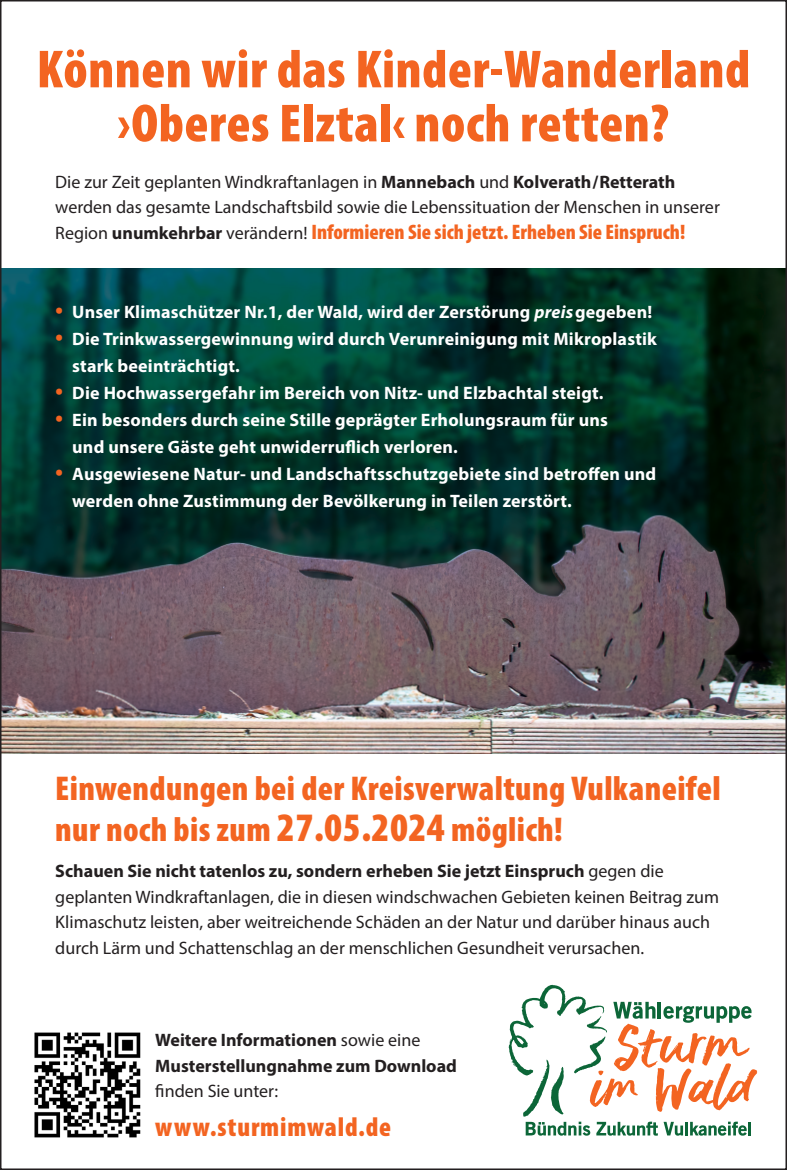
<style>
.page{position:relative;width:787px;height:1170px;background:#fff}
.page>*{position:absolute;margin:0;border:0;box-sizing:border-box;transform-origin:0 0}
.t1{font:900 condensed 54px/54px "Myriad Pro";letter-spacing:.01em;color:#f36421;text-align:center}
.t2{font:900 condensed 34.5px/40.5px "Myriad Pro";letter-spacing:.01em;color:#f36421}
.t3{font:900 condensed 27px/27px "Myriad Pro";letter-spacing:.03em;color:#f36421}
.t4{font:900 condensed 21px "Myriad Pro";color:#f36421}
.t5{font:18px/25.5px "Myriad Pro";color:#231f20}
.t6{font:700 18px/27px "Myriad Pro";letter-spacing:.01em;color:#fff}
.t7{font:700 18px/25.5px "Myriad Pro";color:#231f20}
.s1{font-weight:700}
.s2{font-weight:400;font-stretch:normal;font-size:18px;color:#231f20}
.s3{font-weight:700;font-stretch:normal;font-size:18px;color:#231f20}
.s4{font-style:italic}
.s5{font-size:40.5px}
.s6{font-weight:400}
</style>
<div class="page">
<img style="left:3px;top:268px;width:781px;height:485px">
<svg style="left:508px;top:984px;width:249px;height:151px"></svg>
<hr style="left:748px;top:1121px;width:3px;height:14px;background:#0c6638">
<img style="left:34px;top:1032px;width:106px;height:105px">
<h1 class="t1" style="left:37px;top:41px;width:715px">Können wir das Kinder-Wanderland ›Oberes Elztal‹ noch retten?</h1>
<p class="t5" style="left:55px;top:169px;width:666px">Die zur Zeit geplanten Windkraftanlagen in <span class="s1">Mannebach</span> und <span class="s1">Kolverath/Retterath </span>werden das gesamte Landschaftsbild sowie die Lebenssituation der Menschen in unserer</p>
<p class="t4" style="left:55px;top:218px;width:631px"><span class="s2">Region</span> <span class="s3">unumkehrbar</span> <span class="s2">verändern!</span> Informieren Sie sich jetzt. Erheben Sie Einspruch!</p>
<h3 class="t3" style="left:55px;top:295px;width:10px">• •</h3>
<h3 class="t3" style="left:55px;top:376px;width:10px">• •</h3>
<h3 class="t3" style="left:55px;top:457px;width:10px">•</h3>
<p class="t6" style="left:72px;top:297px;width:586px">Unser Klimaschützer Nr.1, der Wald, wird der Zerstörung <span class="s4">preis</span>gegeben!<br>Die Trinkwassergewinnung wird durch Verunreinigung mit Mikroplastik stark beeinträchtigt.<br>Die Hochwassergefahr im Bereich von Nitz- und Elzbachtal steigt.<br>Ein besonders durch seine Stille geprägter Erholungsraum für uns<br>und unsere Gäste geht unwiderruflich verloren.<br>Ausgewiesene Natur- und Landschaftsschutzgebiete sind betroffen und werden ohne Zustimmung der Bevölkerung in Teilen zerstört.</p>
<h2 class="t2" style="left:55px;top:767px;width:666px">Einwendungen bei der Kreisverwaltung Vulkaneifel nur noch bis zum <span class="s5">27.05.2024</span> möglich!</h2>
<p class="t5" style="left:55px;top:858px;width:665px"><span class="s1">Schauen Sie nicht tatenlos zu, sondern erheben Sie jetzt Einspruch</span> gegen die geplanten Windkraftanlagen, die in diesen windschwachen Gebieten keinen Beitrag zum Klimaschutz leisten, aber weitreichende Schäden an der Natur und darüber hinaus auch durch Lärm und Schattenschlag an der menschlichen Gesundheit verursachen.</p>
<p class="t7" style="left:155px;top:1026px;width:303px">Weitere Informationen <span class="s6">sowie eine<br></span>Musterstellungnahme zum Download</p>
<p class="t5" style="left:155px;top:1078px;width:124px">finden Sie unter:</p>
<h3 class="t3" style="left:155px;top:1112px;width:237px">www.sturmimwald.de</h3>
</div>
